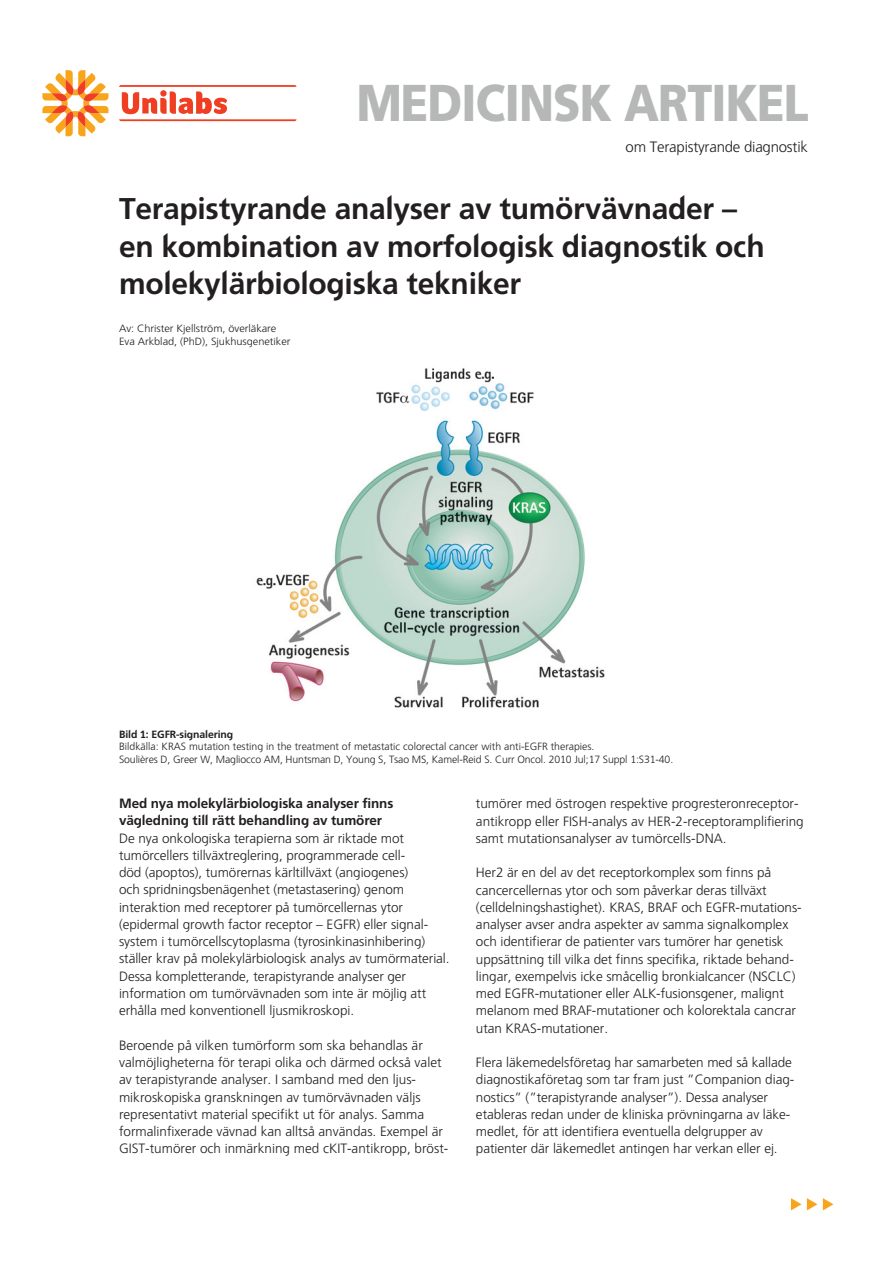
<style>
.page{position:relative;width:893px;height:1263px;background:#fff}
.page>*{position:absolute;margin:0;border:0;box-sizing:border-box;transform-origin:0 0}
.X{font:900 51.75px "Freeway Unilabs";letter-spacing:-.02em;color:#b5b8b6;scale:.87 1}
.Rubrik_Stor{font:600 30px/37.5px "Freeway Unilabs";letter-spacing:-.01em;color:#231f20}
.X-2{font:300 15px "Freeway Unilabs";letter-spacing:-.015em;color:#231f20}
.Bröd{font:300 13.5px/17.2px "Freeway Unilabs";letter-spacing:-.005em;color:#231f20}
.Ingress_1{font:300 13.5px/17.2px "Freeway Unilabs";letter-spacing:-.005em;color:#231f20}
.Ingress_1-2{font:600 13.5px/17.2px "Freeway Unilabs";letter-spacing:-.01em;color:#231f20}
.Bildtext{font:300 10.5px/12.8px "Freeway Unilabs";letter-spacing:-.005em;color:#231f20}
.Bildtext-2{font:300 10.5px "Freeway Unilabs";letter-spacing:-.005em;color:#231f20;scale:1.05 1}
.s1{font-weight:600}
</style>
<div class="page">
<svg style="left:42px;top:70px;width:67px;height:66px"></svg>
<svg style="left:119px;top:85px;width:177px;height:36px"></svg>
<svg style="left:791px;top:1198px;width:10px;height:12px"></svg>
<svg style="left:807px;top:1198px;width:10px;height:12px"></svg>
<svg style="left:823px;top:1198px;width:10px;height:12px"></svg>
<img style="left:256px;top:368px;width:349px;height:340px">
<p class="X" style="left:357px;top:71px;width:521px">MEDICINSK ARTIKEL</p>
<p class="X-2" style="left:626px;top:139px;width:184px">om Terapistyrande diagnostik</p>
<p class="Rubrik_Stor" style="left:119px;top:190px;width:647px">Terapistyrande analyser av tumörvävnader – en kombination av morfologisk diagnostik och molekylärbiologiska tekniker</p>
<p class="Bildtext-2" style="left:119px;top:323px;width:151px">Av: Christer Kjellström, överläkare</p>
<p class="Bildtext-2" style="left:119px;top:336px;width:165px">Eva Arkblad, (PhD), Sjukhusgenetiker</p>
<p class="Bildtext" style="left:119px;top:728px;width:477px"><span class="s1">Bild 1: EGFR-signalering<br></span>Bildkälla: KRAS mutation testing in the treatment of metastatic colorectal cancer with anti-EGFR therapies.</p>
<p class="Bildtext" style="left:119px;top:753px;width:556px">Soulières D, Greer W, Magliocco AM, Huntsman D, Young S, Tsao MS, Kamel-Reid S. Curr Oncol. 2010 Jul;17 Suppl 1:S31-40.</p>
<p class="Ingress_1-2" style="left:119px;top:794px;width:276px">Med nya molekylärbiologiska analyser finns vägledning till rätt behandling av tumörer</p>
<p class="Ingress_1" style="left:119px;top:829px;width:332px">De nya onkologiska terapierna som är riktade mot tumörcellers tillväxtreglering, programmerade cell-<br>död (apoptos), tumörernas kärltillväxt (angiogenes)<br>och spridningsbenägenhet (metastasering) genom interaktion med receptorer på tumörcellernas ytor (epidermal growth factor receptor – EGFR) eller signal&shy;system i tumörcellscytoplasma (tyrosinkinasinhibering) ställer krav på molekylärbiologisk analys av tumörmaterial.<br>Dessa kompletterande, terapistyrande analyser ger information om tumörvävnaden som inte är möjlig att erhålla med konventionell ljusmikroskopi.</p>
<p class="Bröd" style="left:119px;top:1037px;width:331px">Beroende på vilken tumörform som ska behandlas är valmöjligheterna för terapi olika och därmed också valet av terapistyrande analyser. I samband med den ljus&shy;mikroskopiska granskningen av tumörvävnaden väljs representativt material specifikt ut för analys. Samma formalinfixerade vävnad kan alltså användas. Exempel är GIST-tumörer och inmärkning med cKIT-antikropp, bröst-</p>
<p class="Bröd" style="left:476px;top:795px;width:329px">tumörer med östrogen respektive progresteronreceptor&shy;antikropp eller FISH-analys av HER-2-receptoramplifiering samt mutationsanalyser av tumörcells-DNA.</p>
<p class="Bröd" style="left:476px;top:864px;width:327px">Her2 är en del av det receptorkomplex som finns på cancercellernas ytor och som påverkar deras tillväxt (celldelningshastighet). KRAS, BRAF och EGFR-mutations&shy;analyser avser andra aspekter av samma signalkomplex och identifierar de patienter vars tumörer har genetisk uppsättning till vilka det finns specifika, riktade behand&shy;lingar, exempelvis icke småcellig bronkialcancer (NSCLC) med EGFR-mutationer eller ALK-fusionsgener, malignt melanom med BRAF-mutationer och kolorektala cancrar utan KRAS-mutationer.</p>
<p class="Bröd" style="left:476px;top:1054px;width:320px">Flera läkemedelsföretag har samarbeten med så kallade diagnostikaföretag som tar fram just ”Companion diag&shy;nostics” (”terapistyrande analyser”). Dessa analyser etableras redan under de kliniska prövningarna av läke&shy;medlet, för att identifiera eventuella delgrupper av patienter där läkemedlet antingen har verkan eller ej.</p>
</div>
